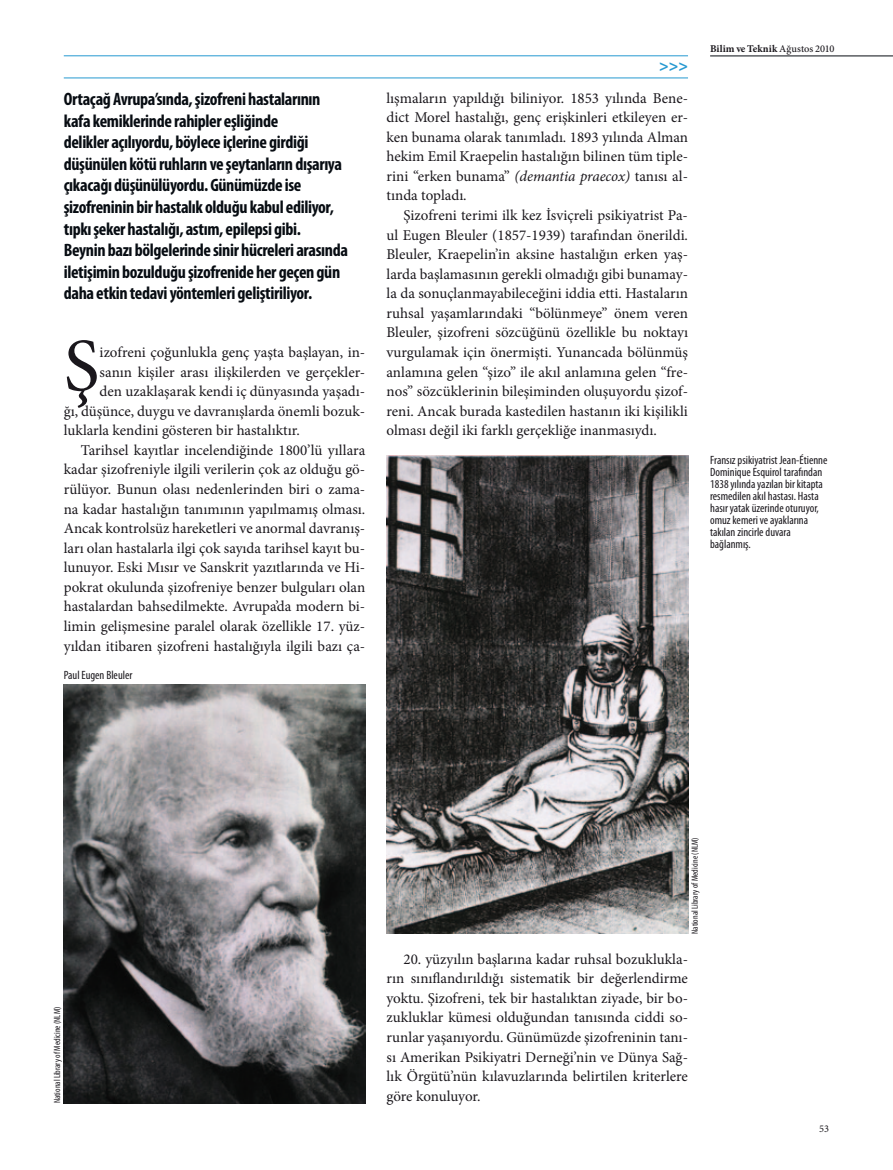
<style>
.page{position:relative;width:893px;height:1170px;background:#fff}
.page>*{position:absolute;margin:0;border:0;box-sizing:border-box;transform-origin:0 0}
.t1{font:75.15px "Minion Pro";color:#1a171c}
.t2{font:700 condensed 18px/21.6px "Myriad Pro";letter-spacing:-.02em;color:#070c12}
.t3{font:700 16.2px "Myriad Pro";color:#2699d1}
.t4{font:15px/19.5px "Minion Pro";color:#1a171c;text-align:justify}
.t5{font:condensed 12px/12px "Myriad Pro";color:#1a171c}
.t6{font:700 10.35px "Minion Pro";letter-spacing:.005em;color:#1a171c}
.t7{font:10.35px "Minion Pro";color:#1a171c}
.t8{font:condensed 9px "Myriad Pro";color:#1a171c}
.s1{font-style:italic}
.s2{font-weight:500}
</style>
<div class="page">
<img style="left:64px;top:685px;width:301px;height:418px">
<img style="left:387px;top:455px;width:301px;height:478px">
<hr style="left:710px;top:56px;width:183px;height:1px;background:#070c12">
<hr style="left:64px;top:78px;width:624px;height:1px;background:#2699d1">
<hr style="left:64px;top:56px;width:624px;height:1px;background:#2699d1">
<p class="t2" style="left:64px;top:88px;width:286px">Ortaçağ Avrupa’sında, şizofreni hastalarının kafa kemiklerinde rahipler eşliğinde<br>delikler açılıyordu, böylece içlerine girdiği düşünülen kötü ruhların ve şeytanların dışarıya çıkacağı düşünülüyordu. Günümüzde ise şizofreninin bir hastalık olduğu kabul ediliyor, tıpkı şeker hastalığı, astım, epilepsi gibi.<br>Beynin bazı bölgelerinde sinir hücreleri arasında iletişimin bozulduğu şizofrenide her geçen gün daha etkin tedavi yöntemleri geliştiriliyor.</p>
<h1 class="t1" style="left:64px;top:316px;width:37px">Ş</h1>
<p class="t4" style="left:100px;top:342px;width:267px">izofreni çoğunlukla genç yaşta başlayan, in-</p>
<p class="t4" style="left:100px;top:362px;width:267px">sanın kişiler arası ilişkilerden ve gerçekler-</p>
<p class="t4" style="left:100px;top:381px;width:267px">den uzaklaşarak kendi iç dünyasında yaşadı-</p>
<p class="t4" style="left:64px;top:401px;width:303px">ğı, düşünce, duygu ve davranışlarda önemli bozuk-</p>
<p class="t4" style="left:64px;top:421px;width:237px">luklarla kendini gösteren bir hastalıktır.</p>
<p class="t4" style="left:81px;top:440px;width:286px">Tarihsel kayıtlar incelendiğinde 1800’lü yıllara</p>
<p class="t4" style="left:64px;top:460px;width:303px">kadar şizofreniyle ilgili verilerin çok az olduğu gö-</p>
<p class="t4" style="left:64px;top:479px;width:303px">rülüyor. Bunun olası nedenlerinden biri o zama-</p>
<p class="t4" style="left:64px;top:499px;width:303px">na kadar hastalığın tanımının yapılmamış olması.</p>
<p class="t4" style="left:64px;top:518px;width:303px">Ancak kontrolsüz hareketleri ve anormal davranış-</p>
<p class="t4" style="left:64px;top:538px;width:303px">ları olan hastalarla ilgi çok sayıda tarihsel kayıt bu-</p>
<p class="t4" style="left:64px;top:557px;width:303px">lunuyor. Eski Mısır ve Sanskrit yazıtlarında ve Hi-</p>
<p class="t4" style="left:64px;top:577px;width:303px">pokrat okulunda şizofreniye benzer bulguları olan</p>
<p class="t4" style="left:64px;top:597px;width:303px">hastalardan bahsedilmekte. Avrupa’da modern bi-</p>
<p class="t4" style="left:64px;top:616px;width:303px">limin gelişmesine paralel olarak özellikle 17. yüz-</p>
<p class="t4" style="left:64px;top:636px;width:303px">yıldan itibaren şizofreni hastalığıyla ilgili bazı ça-</p>
<p class="t5" style="left:64px;top:668px;width:70px">Paul Eugen Bleuler</p>
<p class="t3" style="left:659px;top:55px;width:30px">&gt;&gt;&gt;</p>
<p class="t4" style="left:387px;top:88px;width:303px">lışmaların yapıldığı biliniyor. 1853 yılında Bene&shy;dict Morel hastalığı, genç erişkinleri etkileyen er&shy;ken bunama olarak tanımladı. 1893 yılında Alman hekim Emil Kraepelin hastalığın bilinen tüm tiple&shy;rini “erken bunama” <span class="s1">(demantia praecox)</span> tanısı al&shy;tında topladı.</p>
<p class="t4" style="left:387px;top:205px;width:303px;text-indent:17px">Şizofreni terimi ilk kez İsviçreli psikiyatrist Pa&shy;ul Eugen Bleuler (1857-1939) tarafından önerildi.<br>Bleuler, Kraepelin’in aksine hastalığın erken yaş&shy;larda başlamasının gerekli olmadığı gibi bunamay&shy;la da sonuçlanmayabileceğini iddia etti. Hastaların ruhsal yaşamlarındaki “bölünmeye” önem veren Bleuler, şizofreni sözcüğünü özellikle bu noktayı vurgulamak için önermişti. Yunancada bölünmüş anlamına gelen “şizo” ile akıl anlamına gelen “fre&shy;nos” sözcüklerinin bileşiminden oluşuyordu şizof&shy;reni. Ancak burada kastedilen hastanın iki kişilikli olması değil iki farklı gerçekliğe inanmasıydı.</p>
<p class="t6" style="left:710px;top:41px;width:126px">Bilim ve Teknik <span class="s2">Ağustos 2010</span></p>
<p class="t5" style="left:710px;top:454px;width:119px">Fransız psikiyatrist Jean-Étienne<br>Dominique Esquirol tarafından<br>1838 yılında yazılan bir kitapta resmedilen akıl hastası. Hasta hasır yatak üzerinde oturuyor, omuz kemeri ve ayaklarına takılan zincirle duvara bağlanmış.</p>
<p class="t8" style="left:52px;top:1103px;width:98px;rotate:-90deg">National Library of Medicine (NLM)</p>
<p class="t8" style="left:689px;top:933px;width:98px;rotate:-90deg">National Library of Medicine (NLM)</p>
<p class="t4" style="left:387px;top:949px;width:303px;text-indent:17px">20. yüzyılın başlarına kadar ruhsal bozuklukla&shy;rın sınıflandırıldığı sistematik bir değerlendirme yoktu. Şizofreni, tek bir hastalıktan ziyade, bir bo&shy;zukluklar kümesi olduğundan tanısında ciddi so&shy;runlar yaşanıyordu. Günümüzde şizofreninin tanı&shy;sı Amerikan Psikiyatri Derneği’nin ve Dünya Sağ&shy;lık Örgütü’nün kılavuzlarında belirtilen kriterlere göre konuluyor.</p>
<p class="t7" style="left:819px;top:1121px;width:11px">53</p>
</div>
